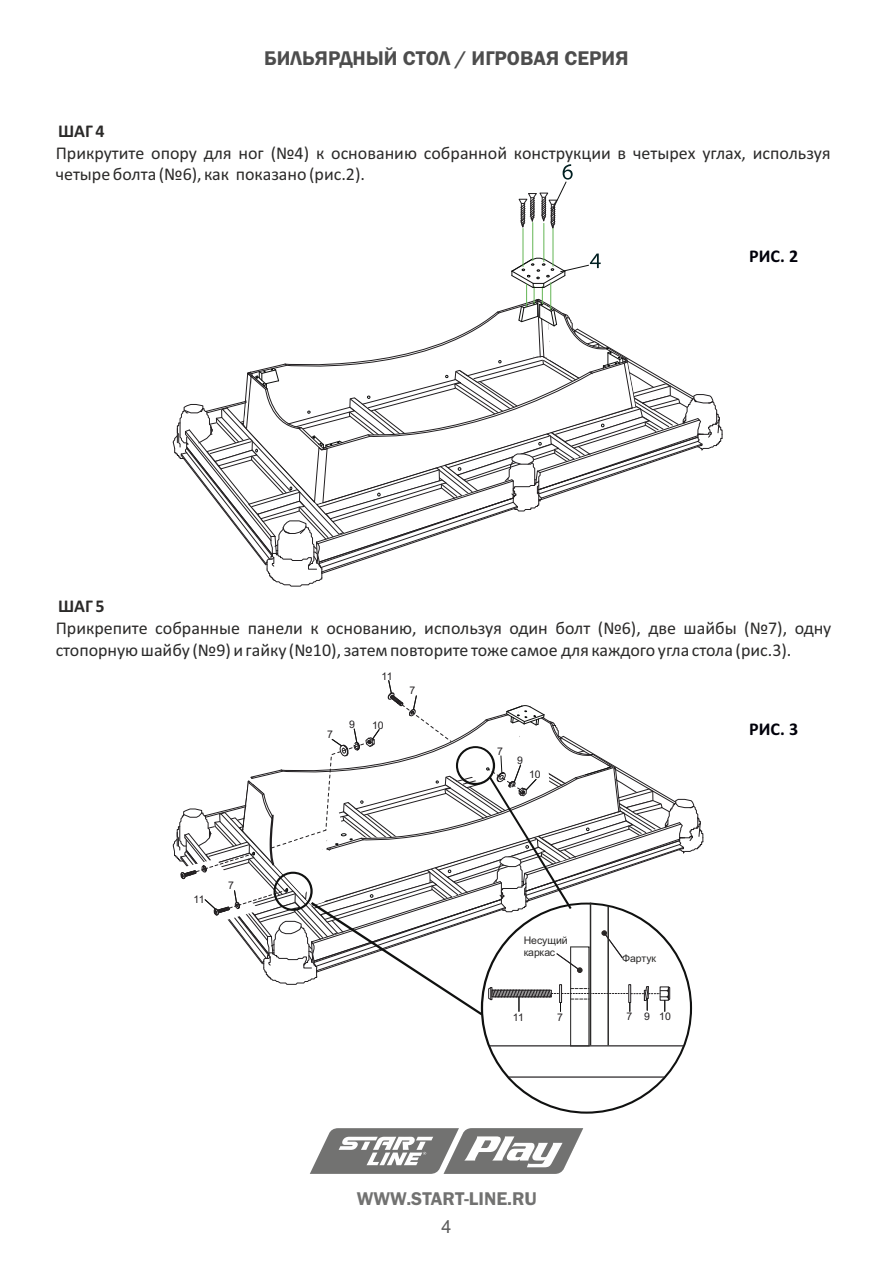
<style>
.page{position:relative;width:893px;height:1263px;background:#fff}
.page>*{position:absolute;margin:0;border:0;box-sizing:border-box;transform-origin:0 0}
.t1{font:600 20.55px "Franklin Gothic";color:#4d4d4d}
.t2{font:600 19.05px "Franklin Gothic";color:#727271}
.t3{font:18px/21.9px "Calibri";color:#2b2a29}
.t4{font:700 18px "Calibri";color:#00000a}
.t5{font:700 18px "Calibri";color:#2b2a29}
.t6{font:18px "Arial";color:#5b5b5b}
.t7{font:10.5px "Arial";letter-spacing:-.01em;color:#221f21}
.t8{font:10.5px/12.6px "Arial";letter-spacing:-.01em;color:#2b2a29}
.s1{font-weight:700}
.s2{color:#2a2a2a}
</style>
<div class="page">
<svg style="left:310px;top:1128px;width:273px;height:46px"></svg>
<hr style="left:543px;top:223px;width:1px;height:39px;background:#63b554">
<hr style="left:532px;top:222px;width:1px;height:39px;background:#63b554">
<hr style="left:523px;top:228px;width:1px;height:39px;background:#63b554">
<hr style="left:553px;top:228px;width:1px;height:38px;background:#63b554">
<svg style="left:518px;top:164px;width:55px;height:67px"></svg>
<svg style="left:172px;top:254px;width:551px;height:333px"></svg>
<svg style="left:172px;top:680px;width:532px;height:434px"></svg>
<hr style="left:590px;top:902px;width:1px;height:143px;background:#2b2a29">
<hr style="left:607px;top:906px;width:2px;height:139px;background:#2b2a29">
<p class="t1" style="left:264px;top:50px;width:366px">БИЛЬЯРДНЫЙ СТОЛ / ИГРОВАЯ СЕРИЯ</p>
<p class="t5" style="left:58px;top:123px;width:48px">ШАГ 4</p>
<p class="t3" style="left:56px;top:143px;width:776px">Прикрутите опору для ног (№4) к основанию собранной конструкции в четырех углах, используя четыре болта (№6), как показано (рис.2).</p>
<p class="t4" style="left:749px;top:248px;width:50px">РИС. 2</p>
<p class="t3" style="left:56px;top:596px;width:777px"><span class="s1">ШАГ 5<br></span>Прикрепите собранные панели к основанию, используя один болт (№6), две шайбы (№7), <span class="s2">одну стопорную шайбу (№9) и гайку (№10), затем повторите тоже самое</span> для каждого угла стола (рис.3).</p>
<p class="t7" style="left:193px;top:895px;width:13px">11</p>
<p class="t7" style="left:228px;top:881px;width:7px">7</p>
<p class="t7" style="left:327px;top:731px;width:7px">7</p>
<p class="t7" style="left:382px;top:672px;width:13px">11</p>
<p class="t7" style="left:349px;top:720px;width:7px">9</p>
<p class="t7" style="left:372px;top:721px;width:13px">10</p>
<p class="t7" style="left:410px;top:687px;width:7px">7</p>
<p class="t7" style="left:497px;top:747px;width:7px">7</p>
<p class="t7" style="left:517px;top:756px;width:7px">9</p>
<p class="t7" style="left:529px;top:771px;width:13px">10</p>
<p class="t8" style="left:524px;top:935px;width:45px">Несущий каркас</p>
<p class="t8" style="left:622px;top:953px;width:35px">Фартук</p>
<p class="t7" style="left:513px;top:1014px;width:13px">11</p>
<p class="t7" style="left:557px;top:1014px;width:7px">7</p>
<p class="t7" style="left:626px;top:1013px;width:46px">7 910</p>
<p class="t2" style="left:357px;top:1191px;width:181px">WWW.START-LINE.RU</p>
<p class="t6" style="left:441px;top:1219px;width:12px">4</p>
<p class="t4" style="left:749px;top:721px;width:50px">РИС. 3</p>
</div>
